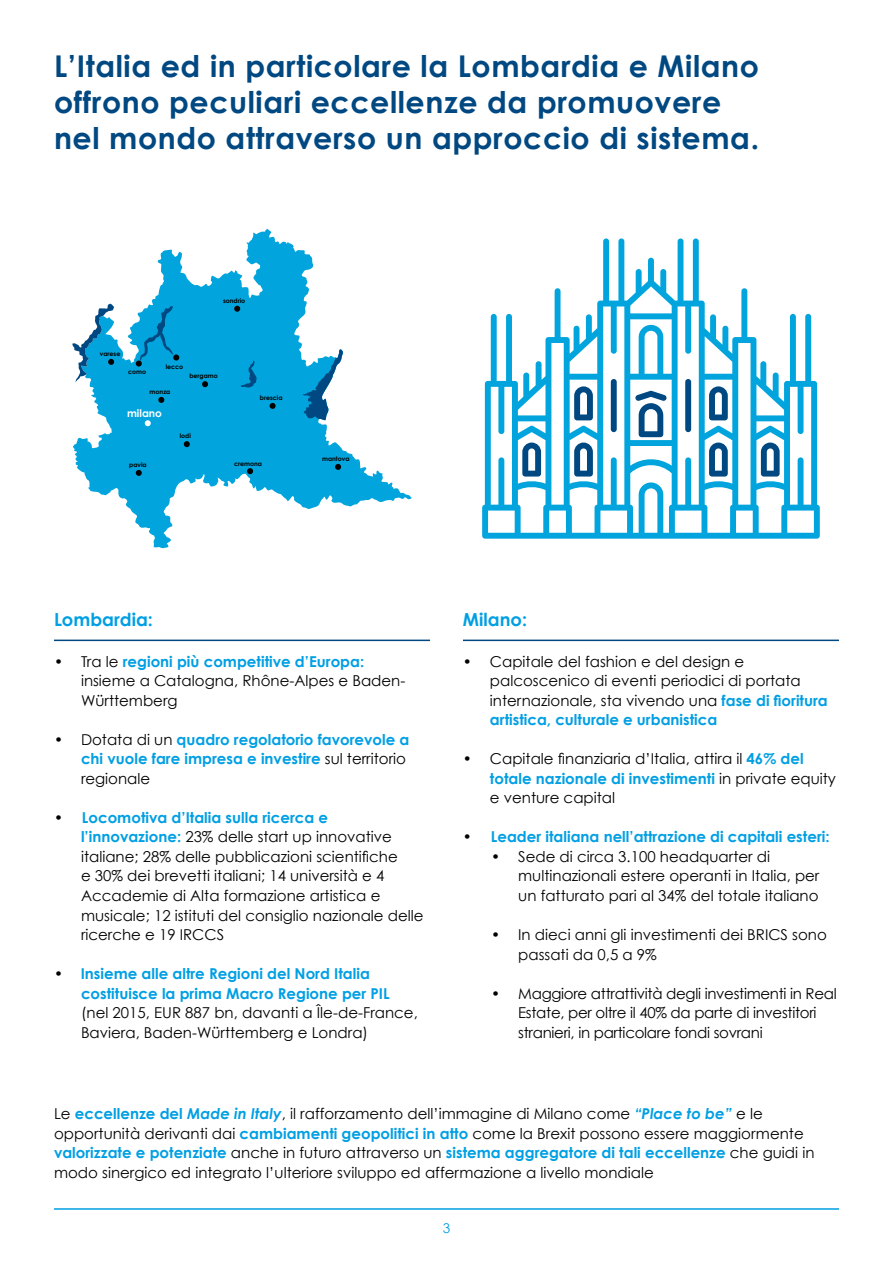
<style>
.page{position:relative;width:893px;height:1263px;background:#fff}
.page>*{position:absolute;margin:0;border:0;box-sizing:border-box;transform-origin:0 0}
.t1{font:700 30px/36px "Century Gothic";letter-spacing:.02em;color:#004881}
.t2{font:700 18px "Century Gothic";color:#009fe3}
.t3{font:15px/19.5px "Century Gothic";color:#000}
.t4{font:700 15px/19.5px "Century Gothic";color:#009fe3}
.t5{font:15px/19.5px "Century Gothic";letter-spacing:-.02em;color:#000}
.t6{font:13.5px "Century Gothic";color:#009fe3}
.t7{font:700 10.5px "Century Gothic";color:#fff}
.t8{font:700 6.3px "Century Gothic";color:#000}
.s1{font-weight:700;color:#009fe3}
.s2{font-weight:400;color:#000}
.s3{font-weight:700}
.s4{color:#000}
.s5{font-weight:700;font-style:italic;color:#009fe3}
</style>
<div class="page">
<hr style="left:54px;top:1208px;width:785px;height:2px;background:#009fe3">
<svg style="left:482px;top:238px;width:338px;height:301px"></svg>
<div style="left:685px;top:379px;width:6px;height:53px;background:#004881;border-radius:3px"></div>
<svg style="left:73px;top:229px;width:339px;height:319px"></svg>
<svg style="left:301px;top:349px;width:42px;height:72px"></svg>
<svg style="left:240px;top:360px;width:17px;height:28px"></svg>
<svg style="left:202px;top:381px;width:6px;height:6px"></svg>
<svg style="left:270px;top:403px;width:6px;height:6px"></svg>
<svg style="left:234px;top:306px;width:6px;height:6px"></svg>
<svg style="left:335px;top:464px;width:6px;height:6px"></svg>
<svg style="left:247px;top:468px;width:6px;height:6px"></svg>
<svg style="left:184px;top:441px;width:6px;height:6px"></svg>
<svg style="left:136px;top:470px;width:6px;height:6px"></svg>
<svg style="left:145px;top:420px;width:6px;height:6px"></svg>
<svg style="left:158px;top:397px;width:6px;height:6px"></svg>
<svg style="left:136px;top:306px;width:43px;height:60px;background:#0a99cd"></svg>
<svg style="left:72px;top:303px;width:43px;height:80px"></svg>
<hr style="left:54px;top:640px;width:376px;height:1px;background:#004881">
<hr style="left:463px;top:640px;width:376px;height:1px;background:#004881">
<h1 class="t1" style="left:54px;top:47px;width:707px">L’Italia ed in particolare la Lombardia e Milano offrono peculiari eccellenze da promuovere nel mondo attraverso un approccio di sistema.</h1>
<p class="t8" style="left:223px;top:297px;width:24px">sondrio</p>
<p class="t8" style="left:100px;top:350px;width:22px">varese</p>
<p class="t8" style="left:166px;top:362px;width:19px">lecco</p>
<p class="t8" style="left:150px;top:387px;width:22px">monza</p>
<p class="t8" style="left:128px;top:368px;width:20px">como</p>
<p class="t8" style="left:189px;top:372px;width:30px">bergamo</p>
<p class="t7" style="left:127px;top:407px;width:36px">milano</p>
<p class="t8" style="left:180px;top:432px;width:13px">lodi</p>
<p class="t8" style="left:260px;top:394px;width:24px">brescia</p>
<p class="t8" style="left:129px;top:461px;width:19px">pavia</p>
<p class="t8" style="left:234px;top:459px;width:29px">cremona</p>
<p class="t8" style="left:322px;top:454px;width:29px">mantova</p>
<p class="t2" style="left:54px;top:608px;width:101px">Lombardia:</p>
<p class="t3" style="left:81px;top:652px;width:326px;text-indent:-27px">• Tra le <span class="s1">regioni più competitive d’Europa: </span>insieme a Catalogna, Rhône-Alpes e Baden-<br>Württemberg</p>
<p class="t4" style="left:81px;top:729px;width:330px;text-indent:-27px"><span class="s2">• Dotata di un</span> quadro regolatorio favorevole a chi vuole fare impresa e investire <span class="s2">sul territorio regionale</span></p>
<p class="t3" style="left:81px;top:808px;width:344px;text-indent:-27px"><span class="s3">•</span> <span class="s1">Locomotiva d’Italia sulla ricerca e l’innovazione:</span> 23% delle start up innovative italiane; 28% delle pubblicazioni scientifiche<br>e 30% dei brevetti italiani; 14 università e 4<br>Accademie di Alta formazione artistica e musicale; 12 istituti del consiglio nazionale delle ricerche e 19 IRCCS</p>
<p class="t4" style="left:81px;top:963px;width:310px;text-indent:-27px"><span class="s4">•</span> Insieme alle altre Regioni del Nord Italia costituisce la prima Macro Regione per PIL</p>
<p class="t3" style="left:81px;top:1003px;width:338px">(nel 2015, EUR 887 bn, davanti a Île-de-France,<br>Baviera, Baden-Württemberg e Londra)</p>
<p class="t2" style="left:463px;top:608px;width:66px">Milano:</p>
<p class="t3" style="left:490px;top:652px;width:339px;text-indent:-27px">• Capitale del fashion e del design e palcoscenico di eventi periodici di portata internazionale, sta vivendo una <span class="s1">fase di fioritura artistica, culturale e urbanistica</span></p>
<p class="t3" style="left:490px;top:749px;width:347px;text-indent:-27px">• Capitale finanziaria d’Italia, attira il <span class="s1">46% del totale nazionale di investimenti</span> in private equity e venture capital</p>
<p class="t4" style="left:463px;top:827px;width:368px"><span class="s4">•</span> Leader italiana nell’attrazione di capitali esteri:</p>
<p class="t3" style="left:518px;top:847px;width:303px;text-indent:-27px">• Sede di circa 3.100 headquarter di multinazionali estere operanti in Italia, per un fatturato pari al 34% del totale italiano</p>
<p class="t3" style="left:518px;top:925px;width:310px;text-indent:-27px">• In dieci anni gli investimenti dei BRICS sono passati da 0,5 a 9%</p>
<p class="t5" style="left:518px;top:983px;width:320px;text-indent:-27px">• Maggiore attrattività degli investimenti in Real<br>Estate, per oltre il 40% da parte di investitori stranieri, in particolare fondi sovrani</p>
<p class="t3" style="left:54px;top:1104px;width:762px">Le <span class="s1">eccellenze del</span> <span class="s5">Made in Italy</span>, il rafforzamento dell’immagine di Milano come <span class="s5">“Place to be”</span> e le opportunità derivanti dai <span class="s1">cambiamenti geopolitici in atto</span> come la Brexit possono essere maggiormente <span class="s1">valorizzate e potenziate</span> anche in futuro attraverso un <span class="s1">sistema aggregatore di tali eccellenze</span> che guidi in modo sinergico ed integrato l’ulteriore sviluppo ed affermazione a livello mondiale</p>
<p class="t6" style="left:443px;top:1219px;width:9px">3</p>
</div>
